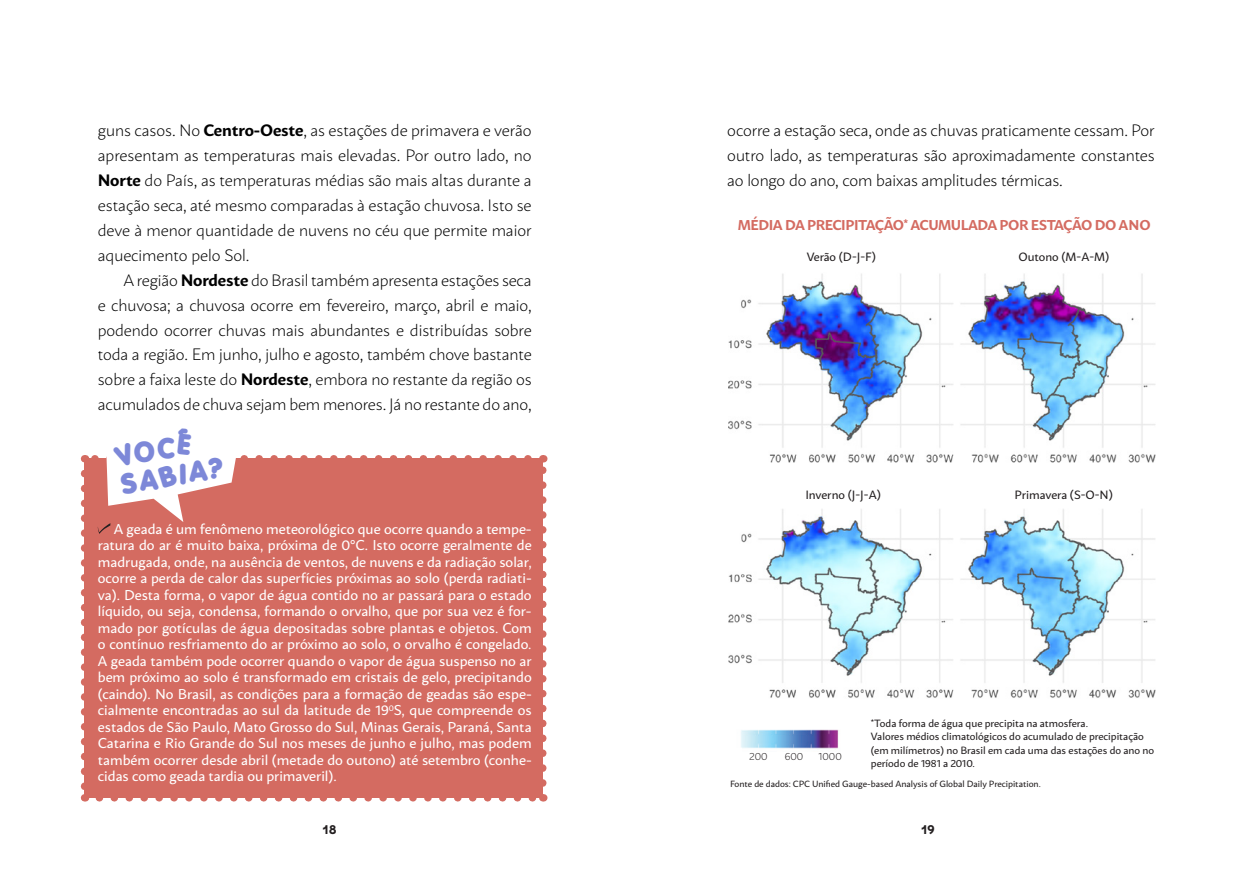
<style>
.page{position:relative;width:1259px;height:893px;background:#fff}
.page>*{position:absolute;margin:0;border:0;box-sizing:border-box;transform-origin:0 0}
.t1{font:27px/28.5px "Porkys";color:#7d88d8}
.t2{font:200 16.5px/24.9px "Mato Sans";letter-spacing:-.005em;color:#000;text-align:justify}
.t3{font:700 16.5px "Coquette";color:#231f20}
.t4{font:14.25px/16.5px "Mato Sans";color:#fff;text-align:justify}
.t5{font:600 14.25px "Mato Sans";letter-spacing:-.03em;color:#d46b61}
.t6{font:12px "Mato Sans";color:#231f20}
.t7{font:10.5px/13.5px "Mato Sans";color:#231f20}
.t8{font:200 10.5px "Mato Sans";color:#231f20}
.t9{font:9px "Mato Sans";color:#231f20}
.s1{font-weight:600}
</style>
<div class="page">
<img style="left:728px;top:274px;width:428px;height:424px">
<div style="left:81px;top:455px;width:465px;height:346px;background:#d46b61"></div>
<img style="left:741px;top:729px;width:98px;height:20px">
<p class="t2" style="left:98px;top:116px;width:435px">guns casos. No <span class="s1">Centro-Oeste</span>, as estações de primavera e verão apresentam as temperaturas mais elevadas. Por outro lado, no <span class="s1">Norte</span> do País, as temperaturas médias são mais altas durante a estação seca, até mesmo comparadas à estação chuvosa. Isto se deve à menor quantidade de nuvens no céu que permite maior aquecimento pelo Sol.</p>
<p class="t2" style="left:98px;top:265px;width:435px;text-indent:26px">A região <span class="s1">Nordeste</span> do Brasil também apresenta estações seca e chuvosa; a chuvosa ocorre em fevereiro, março, abril e maio, podendo ocorrer chuvas mais abundantes e distribuídas sobre toda a região. Em junho, julho e agosto, também chove bastante sobre a faixa leste do <span class="s1">Nordeste</span>, embora no restante da região os acumulados de chuva sejam bem menores. Já no restante do ano,</p>
<h1 class="t1" style="left:114px;top:443px;width:104px;rotate:-10deg">VOCÊ<br>SABIA?</h1>
<p class="t4" style="left:98px;top:519px;width:435px;text-indent:16px">A geada é um fenômeno meteorológico que ocorre quando a tempe&shy;ratura do ar é muito baixa, próxima de 0°C. Isto ocorre geralmente de madrugada, onde, na ausência de ventos, de nuvens e da radiação solar, ocorre a perda de calor das superfícies próximas ao solo (perda radiati&shy;va). Desta forma, o vapor de água contido no ar passará para o estado líquido, ou seja, condensa, formando o orvalho, que por sua vez é for&shy;mado por gotículas de água depositadas sobre plantas e objetos. Com o contínuo resfriamento do ar próximo ao solo, o orvalho é congelado.<br>A geada também pode ocorrer quando o vapor de água suspenso no ar bem próximo ao solo é transformado em cristais de gelo, precipitando (caindo). No Brasil, as condições para a formação de geadas são espe&shy;cialmente encontradas ao sul da latitude de 19<sup>0</sup>S, que compreende os estados de São Paulo, Mato Grosso do Sul, Minas Gerais, Paraná, Santa Catarina e Rio Grande do Sul nos meses de junho e julho, mas podem também ocorrer desde abril (metade do outono) até setembro (conhe&shy;cidas como geada tardia ou primaveril).</p>
<p class="t2" style="left:727px;top:116px;width:429px">ocorre a estação seca, onde as chuvas praticamente cessam. Por outro lado, as temperaturas são aproximadamente constantes ao longo do ano, com baixas amplitudes térmicas.</p>
<p class="t5" style="left:737px;top:212px;width:415px">MÉDIA DA PRECIPITAÇÃO* ACUMULADA POR ESTAÇÃO DO ANO</p>
<p class="t6" style="left:807px;top:245px;width:71px">Verão (D-J-F)</p>
<p class="t6" style="left:1018px;top:245px;width:92px">Outono (M-A-M)</p>
<p class="t6" style="left:805px;top:484px;width:77px">Inverno (J-J-A)</p>
<p class="t6" style="left:1014px;top:484px;width:100px">Primavera (S-O-N)</p>
<p class="t7" style="left:871px;top:715px;width:285px">*Toda forma de água que precipita na atmosfera.<br>Valores médios climatológicos do acumulado de precipitação (em milímetros) no Brasil em cada uma das estações do ano no período de 1981 a 2010.</p>
<p class="t8" style="left:749px;top:746px;width:19px">200</p>
<p class="t8" style="left:784px;top:746px;width:20px">600</p>
<p class="t8" style="left:818px;top:746px;width:25px">1000</p>
<p class="t9" style="left:730px;top:775px;width:312px">Fonte de dados: CPC Unified Gauge-based Analysis of Global Daily Precipitation.</p>
<p class="t3" style="left:323px;top:818px;width:15px">18</p>
<p class="t3" style="left:921px;top:818px;width:15px">19</p>
</div>
